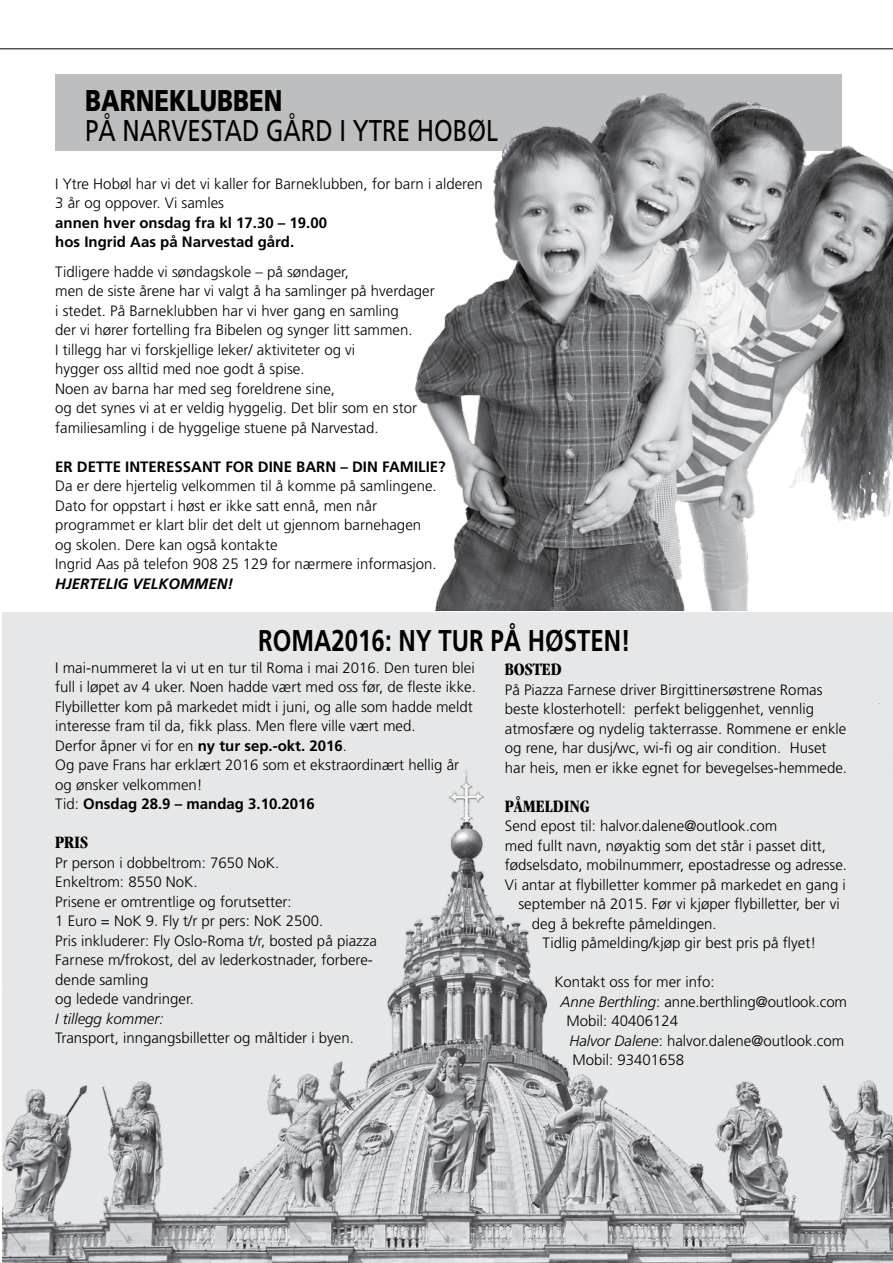
<style>
.page{position:relative;width:893px;height:1263px;background:#fff}
.page>*{position:absolute;margin:0;border:0;box-sizing:border-box;transform-origin:0 0}
.t1{font:30px "Frutiger";color:#000;scale:.8 1}
.t2{font:700 30px "Frutiger";color:#000;scale:.8 1}
.t3{font:900 30px "Frutiger";color:#000;scale:.8 1}
.t4{font:700 condensed 18px "Garamond";color:#000}
.t5{font:300 15px/19.5px "Frutiger";color:#000}
.t6{font:700 15px/19.5px "Frutiger";color:#000}
.t7{font:italic 700 15px "Frutiger";color:#000}
.t8{font:italic 300 15px "Frutiger";color:#000}
.s1{font-weight:700}
.s2{font-style:italic}
</style>
<div class="page">
<hr style="left:0;top:48px;width:893px;height:1px;background:#000">
<div style="left:2px;top:612px;width:891px;height:651px;background:#e6e7e8"></div>
<div style="left:55px;top:74px;width:786px;height:77px;background:#bcbec0"></div>
<img style="left:367px;top:48px;width:526px;height:563px">
<img style="left:2px;top:770px;width:891px;height:493px">
<h1 class="t3" style="left:85px;top:82px;width:248px">BARNEKLUBBEN</h1>
<h1 class="t1" style="left:85px;top:113px;width:518px">PÅ NARVESTAD GÅRD I YTRE HOBØL</h1>
<p class="t5" style="left:55px;top:174px;width:429px">I Ytre Hobøl har vi det vi kaller for Barneklubben, for barn i alderen<br>3 år og oppover. Vi samles</p>
<p class="t6" style="left:55px;top:213px;width:273px">annen hver onsdag fra kl 17.30 – 19.00 hos Ingrid Aas på Narvestad gård.</p>
<p class="t5" style="left:55px;top:262px;width:381px">Tidligere hadde vi søndagskole – på søndager,<br>men de siste årene har vi valgt å ha samlinger på hverdager i stedet. På Barneklubben har vi hver gang en samling<br>der vi hører fortelling fra Bibelen og synger litt sammen.<br>I tillegg har vi forskjellige leker/ aktiviteter og vi<br>hygger oss alltid med noe godt å spise.<br>Noen av barna har med seg foreldrene sine,<br>og det synes vi at er veldig hyggelig. Det blir som en stor familiesamling i de hyggelige stuene på Narvestad.</p>
<p class="t6" style="left:55px;top:457px;width:392px">ER DETTE INTERESSANT FOR DINE BARN – DIN FAMILIE?</p>
<p class="t5" style="left:55px;top:476px;width:383px">Da er dere hjertelig velkommen til å komme på samlingene.<br>Dato for oppstart i høst er ikke satt ennå, men når programmet er klart blir det delt ut gjennom barnehagen og skolen. Dere kan også kontakte<br>Ingrid Aas på telefon 908 25 129 for nærmere informasjon.</p>
<p class="t7" style="left:55px;top:575px;width:180px">HJERTELIG VELKOMMEN!</p>
<h1 class="t2" style="left:258px;top:623px;width:467px">ROMA2016: NY TUR PÅ HØSTEN!</h1>
<p class="t5" style="left:55px;top:658px;width:422px">I mai-nummeret la vi ut en tur til Roma i mai 2016. Den turen blei full i løpet av 4 uker. Noen hadde vært med oss før, de fleste ikke.<br>Flybilletter kom på markedet midt i juni, og alle som hadde meldt interesse fram til da, fikk plass. Men flere ville vært med.<br>Derfor åpner vi for en <span class="s1">ny tur sep.-okt. 2016</span>.<br>Og pave Frans har erklært 2016 som et ekstraordinært hellig år og ønsker velkommen!<br>Tid: <span class="s1">Onsdag 28.9 – mandag 3.10.2016</span></p>
<p class="t4" style="left:55px;top:832px;width:34px">PRIS</p>
<p class="t5" style="left:55px;top:853px;width:323px">Pr person i dobbeltrom: 7650 NoK.<br>Enkeltrom: 8550 NoK.<br>Prisene er omtrentlige og forutsetter:<br>1 Euro = NoK 9. Fly t/r pr pers: NoK 2500.<br>Pris inkluderer: Fly Oslo-Roma t/r, bosted på piazza Farnese m/frokost, del av lederkostnader, forbere&shy;dende samling<br>og ledede vandringer.</p>
<p class="t8" style="left:55px;top:1010px;width:110px">I tillegg kommer:</p>
<p class="t5" style="left:55px;top:1028px;width:300px">Transport, inngangsbilletter og måltider i byen.</p>
<p class="t4" style="left:505px;top:659px;width:58px">BOSTED</p>
<p class="t5" style="left:505px;top:680px;width:344px">På Piazza Farnese driver Birgittinersøstrene Romas beste klosterhotell: perfekt beliggenhet, vennlig atmosfære og nydelig takterrasse. Rommene er enkle og rene, har dusj/wc, wi-fi og air condition. Huset har heis, men er ikke egnet for bevegelses-hemmede.</p>
<p class="t4" style="left:505px;top:796px;width:86px">PÅMELDING</p>
<p class="t5" style="left:505px;top:816px;width:274px">Send epost til: halvor.dalene@outlook.com</p>
<p class="t5" style="left:505px;top:836px;width:322px">med fullt navn, nøyaktig som det står i passet ditt,</p>
<p class="t5" style="left:505px;top:855px;width:344px">fødselsdato, mobilnummerr, epostadresse og adresse.</p>
<p class="t5" style="left:505px;top:875px;width:342px">Vi antar at flybilletter kommer på markedet en gang i</p>
<p class="t5" style="left:518px;top:894px;width:323px">september nå 2015. Før vi kjøper flybilletter, ber vi</p>
<p class="t5" style="left:532px;top:914px;width:186px">deg å bekrefte påmeldingen.</p>
<p class="t5" style="left:542px;top:933px;width:275px">Tidlig påmelding/kjøp gir best pris på flyet!</p>
<p class="t5" style="left:554px;top:972px;width:162px">Kontakt oss for mer info:</p>
<p class="t5" style="left:560px;top:992px;width:288px"><span class="s2">Anne Berthling</span>: anne.berthling@outlook.com</p>
<p class="t5" style="left:566px;top:1011px;width:113px">Mobil: 40406124</p>
<p class="t5" style="left:569px;top:1031px;width:276px"><span class="s2">Halvor Dalene</span>: halvor.dalene@outlook.com</p>
<p class="t5" style="left:572px;top:1050px;width:113px">Mobil: 93401658</p>
</div>
